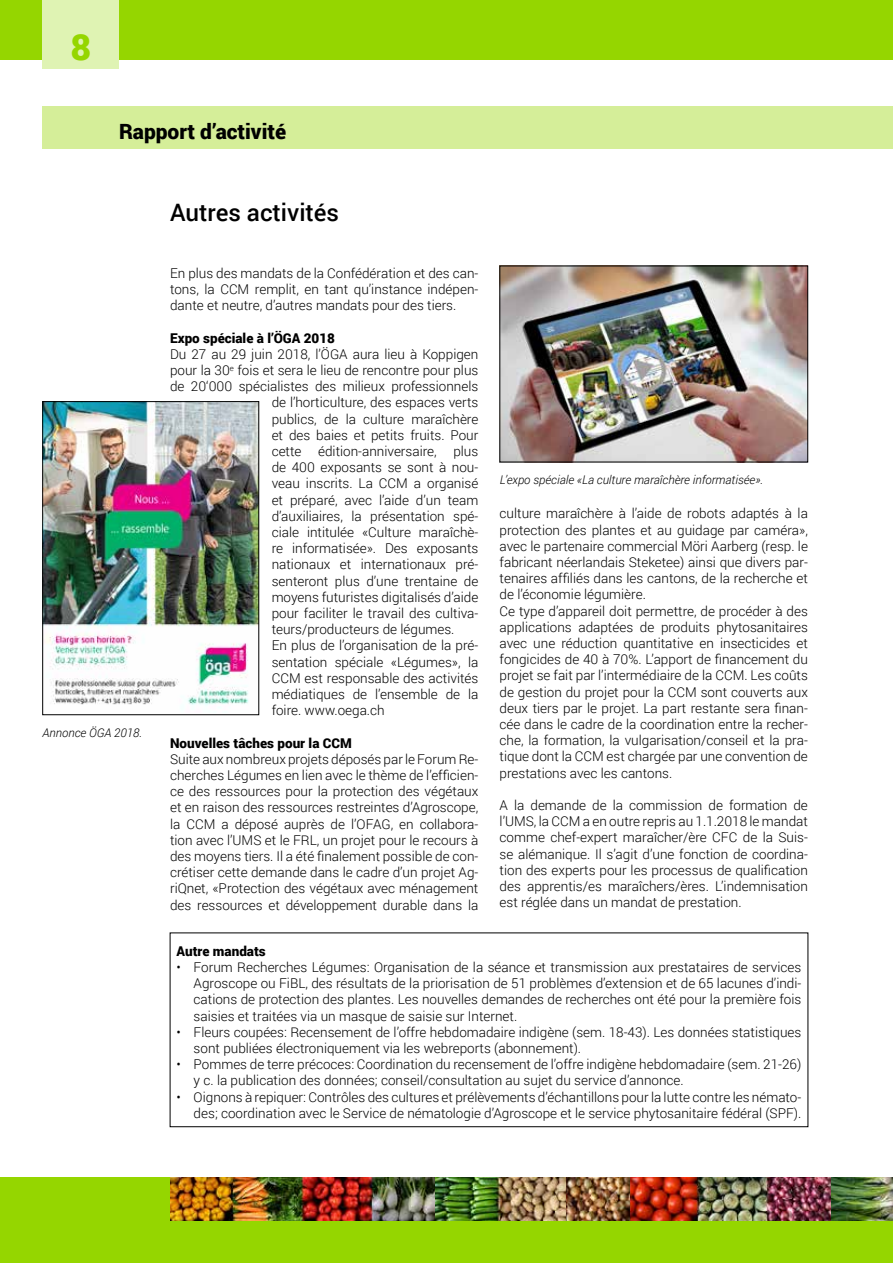
<style>
.page{position:relative;width:893px;height:1263px;background:#fff}
.page>*{position:absolute;margin:0;border:0;box-sizing:border-box;transform-origin:0 0}
.t1{font:900 36px "Roboto";color:#95d600}
.t2{font:500 24px "Roboto";color:#000}
.t3{font:900 21px "Roboto";color:#000}
.t4{font:300 13.5px/16.2px "Roboto";color:#000}
.t5{font:900 13.5px "Roboto";color:#000}
.t6{font:italic 300 12px "Roboto";color:#000}
.s1{font-weight:900}
</style>
<div class="page">
<div style="left:0;top:0;width:893px;height:60px;background:#95d600"></div>
<div style="left:43px;top:0;width:76px;height:68px;background:#dff3b3"></div>
<div style="left:43px;top:106px;width:850px;height:43px;background:#d5ee99"></div>
<div style="left:0;top:1178px;width:893px;height:85px;background:#95d600"></div>
<img style="left:170px;top:1178px;width:723px;height:42px">
<div style="left:170px;top:933px;width:638px;height:194px;border:1px solid #000"></div>
<img style="left:45px;top:403px;width:212px;height:305px">
<div style="left:43px;top:401px;width:216px;height:314px;border:1px solid #000"></div>
<img style="left:502px;top:268px;width:304px;height:192px">
<p class="t1" style="left:70px;top:21px;width:22px">8</p>
<p class="t3" style="left:119px;top:116px;width:169px">Rapport d’activité</p>
<p class="t6" style="left:43px;top:724px;width:101px">Annonce ÖGA 2018.</p>
<p class="t2" style="left:170px;top:195px;width:171px">Autres activités</p>
<p class="t4" style="left:170px;top:264px;width:310px;text-align:justify">En plus des mandats de la Confédération et des can&shy;tons, la CCM remplit, en tant qu’instance indépen&shy;dante et neutre, d’autres mandats pour des tiers.</p>
<p class="t5" style="left:170px;top:328px;width:166px">Expo spéciale à l’ÖGA 2018</p>
<p class="t4" style="left:170px;top:345px;width:310px">Du 27 au 29 juin 2018, l’ÖGA aura lieu à Koppigen</p>
<p class="t4" style="left:170px;top:362px;width:310px">pour la 30<sup>e</sup> fois et sera le lieu de rencontre pour plus</p>
<p class="t4" style="left:170px;top:378px;width:310px">de 20‘000 spécialistes des milieux professionnels</p>
<p class="t4" style="left:272px;top:394px;width:208px">de l’horticulture, des espaces verts</p>
<p class="t4" style="left:272px;top:410px;width:208px">publics, de la culture maraîchère</p>
<p class="t4" style="left:272px;top:426px;width:208px">et des baies et petits fruits. Pour</p>
<p class="t4" style="left:272px;top:443px;width:208px">cette édition-anniversaire, plus</p>
<p class="t4" style="left:272px;top:459px;width:208px">de 400 exposants se sont à nou-</p>
<p class="t4" style="left:272px;top:475px;width:208px">veau inscrits. La CCM a organisé</p>
<p class="t4" style="left:272px;top:491px;width:208px">et préparé, avec l’aide d’un team</p>
<p class="t4" style="left:272px;top:507px;width:208px">d’auxiliaires, la présentation spé-</p>
<p class="t4" style="left:272px;top:524px;width:208px">ciale intitulée «Culture maraîchè-</p>
<p class="t4" style="left:272px;top:540px;width:208px">re informatisée». Des exposants</p>
<p class="t4" style="left:272px;top:556px;width:208px">nationaux et internationaux pré-</p>
<p class="t4" style="left:272px;top:572px;width:208px">senteront plus d’une trentaine de</p>
<p class="t4" style="left:272px;top:588px;width:208px">moyens futuristes digitalisés d’aide</p>
<p class="t4" style="left:272px;top:605px;width:208px">pour faciliter le travail des cultiva-</p>
<p class="t4" style="left:272px;top:621px;width:184px">teurs/producteurs de légumes.</p>
<p class="t4" style="left:272px;top:637px;width:208px">En plus de l’organisation de la pré-</p>
<p class="t4" style="left:272px;top:653px;width:208px">sentation spéciale «Légumes», la</p>
<p class="t4" style="left:272px;top:669px;width:208px">CCM est responsable des activités</p>
<p class="t4" style="left:272px;top:686px;width:208px">médiatiques de l’ensemble de la</p>
<p class="t4" style="left:272px;top:702px;width:115px">foire. www.oega.ch</p>
<p class="t4" style="left:170px;top:734px;width:310px"><span class="s1">Nouvelles tâches pour la CCM<br></span>Suite aux nombreux projets déposés par le Forum Re&shy;cherches Légumes en lien avec le thème de l’efficien&shy;ce des ressources pour la protection des végétaux et en raison des ressources restreintes d’Agroscope, la CCM a déposé auprès de l’OFAG, en collabora&shy;tion avec l’UMS et le FRL, un projet pour le recours à des moyens tiers. Il a été finalement possible de con&shy;crétiser cette demande dans le cadre d’un projet Ag&shy;riQnet, «Protection des végétaux avec ménagement des ressources et développement durable dans la</p>
<p class="t6" style="left:500px;top:471px;width:265px">L’expo spéciale «La culture maraîchère informatisée».</p>
<p class="t4" style="left:500px;top:505px;width:310px">culture maraîchère à l’aide de robots adaptés à la protection des plantes et au guidage par caméra», avec le partenaire commercial Möri Aarberg (resp. le fabricant néerlandais Steketee) ainsi que divers par&shy;tenaires affiliés dans les cantons, de la recherche et de l’économie légumière.<br>Ce type d’appareil doit permettre, de procéder à des applications adaptées de produits phytosanitaires avec une réduction quantitative en insecticides et fongicides de 40 à 70%. L’apport de financement du projet se fait par l’intermédiaire de la CCM. Les coûts de gestion du projet pour la CCM sont couverts aux deux tiers par le projet. La part restante sera finan&shy;cée dans le cadre de la coordination entre la recher&shy;che, la formation, la vulgarisation/conseil et la pra&shy;tique dont la CCM est chargée par une convention de prestations avec les cantons.</p>
<p class="t4" style="left:500px;top:797px;width:310px;text-align:justify">A la demande de la commission de formation de l’UMS, la CCM a en outre repris au 1.1.2018 le mandat comme chef-expert maraîcher/ère CFC de la Suis&shy;se alémanique. Il s’agit d’une fonction de coordina&shy;tion des experts pour les processus de qualification des apprentis/es maraîchers/ères. L’indemnisation est réglée dans un mandat de prestation.</p>
<p class="t5" style="left:177px;top:941px;width:91px">Autre mandats</p>
<p class="t4" style="left:194px;top:958px;width:609px;text-align:justify;text-indent:-17px">• Forum Recherches Légumes: Organisation de la séance et transmission aux prestataires de services Agroscope ou FiBL, des résultats de la priorisation de 51 problèmes d’extension et de 65 lacunes d’indi&shy;cations de protection des plantes. Les nouvelles demandes de recherches ont été pour la première fois saisies et traitées via un masque de saisie sur Internet.</p>
<p class="t4" style="left:194px;top:1023px;width:609px;text-indent:-17px">• Fleurs coupées: Recensement de l’offre hebdomadaire indigène (sem. 18-43). Les données statistiques sont publiées électroniquement via les webreports (abonnement).</p>
<p class="t4" style="left:194px;top:1056px;width:609px;text-indent:-17px">• Pommes de terre précoces: Coordination du recensement de l’offre indigène hebdomadaire (sem. 21-26) y c. la publication des données; conseil/consultation au sujet du service d’annonce.</p>
<p class="t4" style="left:177px;top:1088px;width:626px;text-align:right">• Oignons à repiquer: Contrôles des cultures et prélèvements d’échantillons pour la lutte contre les némato&shy;des; coordination avec le Service de nématologie d’Agroscope et le service phytosanitaire fédéral (SPF).</p>
</div>
